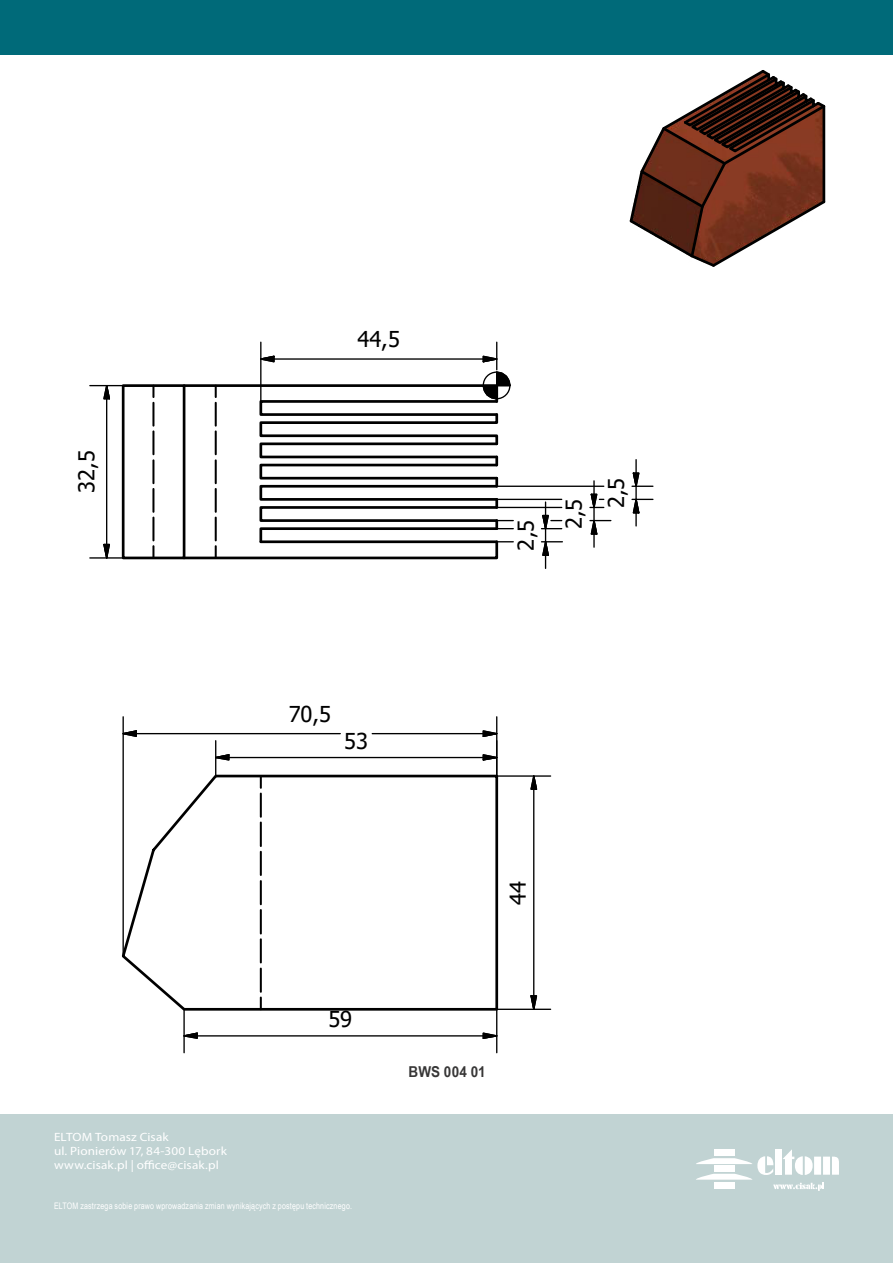
<style>
.page{position:relative;width:893px;height:1263px;background:#fff}
.page>*{position:absolute;margin:0;border:0;box-sizing:border-box;transform-origin:0 0}
.t1{font:21.9px/48.2px "Tahoma";color:#000}
.t2{font:700 15px "Arial Narrow";letter-spacing:.005em;color:#373636;scale:1.1 1}
.t3{font:12px/14.4px "Myriad Pro";letter-spacing:.005em;color:#fff;scale:1.1 1}
.t4{font:9px "Arial Narrow";letter-spacing:.02em;color:#fff;scale:.96 1}
</style>
<div class="page">
<div style="left:0;top:0;width:893px;height:54px;background:#006a79"></div>
<div style="left:0;top:1114px;width:893px;height:149px;background:#c1d3d3"></div>
<svg style="left:696px;top:1149px;width:143px;height:42px"></svg>
<div style="left:259px;top:442px;width:239px;height:16px;border:3px solid #000"></div>
<div style="left:259px;top:485px;width:239px;height:16px;border:3px solid #000"></div>
<div style="left:259px;top:506px;width:239px;height:16px;border:3px solid #000"></div>
<div style="left:259px;top:464px;width:239px;height:15px;border:3px solid #000"></div>
<svg style="left:495px;top:499px;width:3px;height:8px"></svg>
<svg style="left:495px;top:478px;width:3px;height:8px"></svg>
<svg style="left:495px;top:457px;width:3px;height:8px"></svg>
<div style="left:122px;top:384px;width:63px;height:175px;border:3px solid #000"></div>
<svg style="left:152px;top:386px;width:2px;height:11px"></svg>
<hr style="left:152px;top:403px;width:2px;height:23px;background:#000">
<hr style="left:152px;top:431px;width:2px;height:23px;background:#000">
<hr style="left:152px;top:460px;width:2px;height:23px;background:#000">
<hr style="left:152px;top:489px;width:2px;height:23px;background:#000">
<hr style="left:152px;top:517px;width:2px;height:23px;background:#000">
<svg style="left:152px;top:546px;width:2px;height:12px"></svg>
<hr style="left:215px;top:517px;width:2px;height:23px;background:#000">
<hr style="left:215px;top:489px;width:2px;height:23px;background:#000">
<hr style="left:215px;top:460px;width:2px;height:23px;background:#000">
<hr style="left:215px;top:431px;width:2px;height:23px;background:#000">
<svg style="left:121px;top:773px;width:378px;height:239px"></svg>
<svg style="left:629px;top:70px;width:197px;height:197px"></svg>
<svg style="left:530px;top:994px;width:8px;height:14px"></svg>
<svg style="left:530px;top:777px;width:8px;height:25px"></svg>
<hr style="left:533px;top:789px;width:1px;height:207px;background:#000">
<hr style="left:497px;top:775px;width:54px;height:2px;background:#000">
<hr style="left:497px;top:1008px;width:54px;height:2px;background:#000">
<svg style="left:482px;top:753px;width:16px;height:8px"></svg>
<svg style="left:216px;top:753px;width:14px;height:8px"></svg>
<hr style="left:229px;top:757px;width:254px;height:1px;background:#000">
<hr style="left:215px;top:741px;width:1px;height:35px;background:#000">
<svg style="left:185px;top:1032px;width:14px;height:7px"></svg>
<svg style="left:482px;top:1031px;width:16px;height:9px"></svg>
<hr style="left:197px;top:1035px;width:286px;height:1px;background:#000">
<hr style="left:183px;top:1009px;width:2px;height:44px;background:#000">
<hr style="left:496px;top:1009px;width:1px;height:44px;background:#000">
<svg style="left:124px;top:730px;width:14px;height:7px"></svg>
<svg style="left:482px;top:729px;width:16px;height:9px"></svg>
<hr style="left:496px;top:717px;width:1px;height:59px;background:#000">
<hr style="left:122px;top:717px;width:2px;height:239px;background:#000">
<hr style="left:136px;top:733px;width:204px;height:1px;background:#000">
<hr style="left:372px;top:733px;width:111px;height:1px;background:#000">
<svg style="left:181px;top:342px;width:330px;height:104px"></svg>
<svg style="left:102px;top:384px;width:9px;height:28px"></svg>
<svg style="left:103px;top:543px;width:7px;height:14px"></svg>
<hr style="left:106px;top:399px;width:1px;height:145px;background:#000">
<hr style="left:90px;top:385px;width:33px;height:1px;background:#000">
<hr style="left:90px;top:557px;width:33px;height:2px;background:#000">
<hr style="left:497px;top:507px;width:65px;height:1px;background:#000">
<svg style="left:181px;top:520px;width:332px;height:40px"></svg>
<svg style="left:541px;top:502px;width:21px;height:67px"></svg>
<hr style="left:497px;top:486px;width:107px;height:1px;background:#000">
<svg style="left:632px;top:460px;width:21px;height:66px"></svg>
<hr style="left:497px;top:499px;width:65px;height:1px;background:#000">
<svg style="left:590px;top:481px;width:21px;height:67px"></svg>
<h1 class="t1" style="left:64px;top:493px;width:44px;rotate:-90deg">32,5</h1>
<h1 class="t1" style="left:357px;top:316px;width:44px">44,5</h1>
<h1 class="t1" style="left:503px;top:529px;width:32px;text-indent:-21px;rotate:-90deg">2,5<br>2,5</h1>
<h1 class="t1" style="left:593px;top:508px;width:32px;rotate:-90deg">2,5</h1>
<h1 class="t1" style="left:289px;top:691px;width:44px">70,5</h1>
<h1 class="t1" style="left:344px;top:718px;width:25px">53</h1>
<h3 class="t3" style="left:54px;top:1129px;width:159px">ELTOM Tomasz Cisak<br>ul. Pionierów 17, 84-300 Lębork www.cisak.pl | office@cisak.pl</h3>
<h1 class="t1" style="left:328px;top:997px;width:25px">59</h1>
<p class="t4" style="left:54px;top:1199px;width:305px">ZPAEiI ELTOM reserves the right to m ke ch nges result ng from technological progress.</p>
<p class="t4" style="left:54px;top:1199px;width:312px">ELTOM zastrzega sobie prawo wprowadzania zmian wynikających z postępu technicznego.</p>
<h1 class="t1" style="left:495px;top:905px;width:26px;rotate:-90deg">44</h1>
<h2 class="t2" style="left:409px;top:1060px;width:72px">BWS 004 01</h2>
</div>
